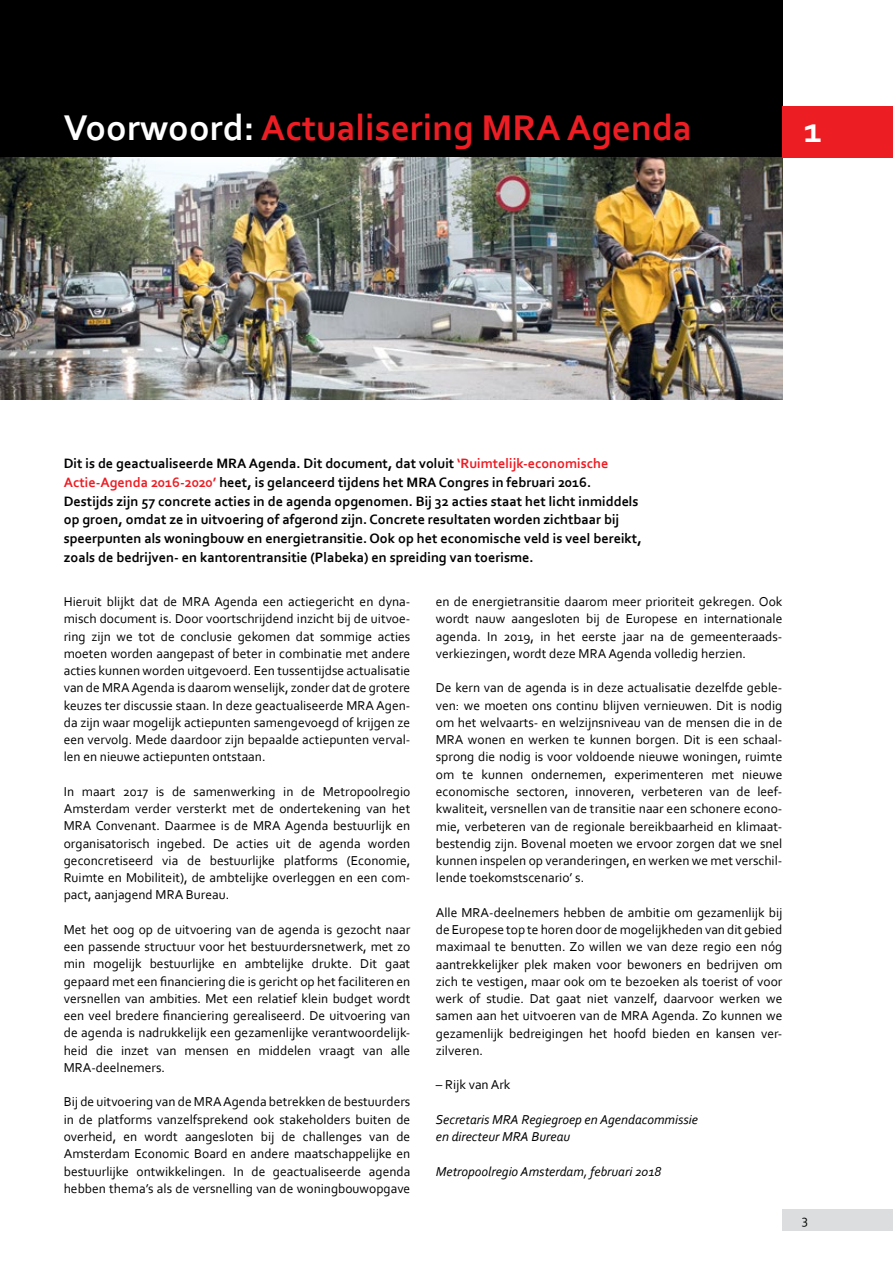
<style>
.page{position:relative;width:893px;height:1263px;background:#fff}
.page>*{position:absolute;margin:0;border:0;box-sizing:border-box;transform-origin:0 0}
.t1{font:700 37.5px "Corbel";color:#ed1d24}
.t2{font:700 37.5px "Corbel";color:#fff}
.t3{font:700 14.25px/18.8px "Corbel";color:#000}
.t4{font:13.5px/17.2px "Corbel";color:#000;text-align:justify}
.t5{font:italic 13.5px/17.2px "Corbel";color:#000}
.s1{color:#fff}
.s2{color:#ed1d24}
</style>
<div class="page">
<div style="left:782px;top:1210px;width:111px;height:21px;background:#dcddde"></div>
<div style="left:0;top:0;width:782px;height:158px;background:#000"></div>
<img style="left:0;top:158px;width:782px;height:241px">
<div style="left:782px;top:106px;width:111px;height:52px;background:#ed1d24"></div>
<h1 class="t1" style="left:64px;top:105px;width:630px"><span class="s1">Voorwoord:</span> Actualisering MRA Agenda</h1>
<h1 class="t2" style="left:804px;top:106px;width:20px">1</h1>
<p class="t3" style="left:64px;top:454px;width:580px">Dit is de geactualiseerde MRA Agenda. Dit document, dat voluit <span class="s2">‘Ruimtelijk-economische Actie-Agenda 2016-2020’</span> heet, is gelanceerd tijdens het MRA Congres in februari 2016.<br>Destijds zijn 57 concrete acties in de agenda opgenomen. Bij 32 acties staat het licht inmiddels op groen, omdat ze in uitvoering of afgerond zijn. Concrete resultaten worden zichtbaar bij speerpunten als woningbouw en energietransitie. Ook op het economische veld is veel bereikt, zoals de bedrijven- en kantorentransitie (Plabeka) en spreiding van toerisme.</p>
<p class="t4" style="left:64px;top:593px;width:348px">Hieruit blijkt dat de MRA Agenda een actiegericht en dyna&shy;misch document is. Door voortschrijdend inzicht bij de uitvoe&shy;ring zijn we tot de conclusie gekomen dat sommige acties moeten worden aangepast of beter in combinatie met andere acties kunnen worden uitgevoerd. Een tussentijdse actualisatie van de MRA Agenda is daarom wenselijk, zonder dat de grotere keuzes ter discussie staan. In deze geactualiseerde MRA Agen&shy;da zijn waar mogelijk actiepunten samengevoegd of krijgen ze een vervolg. Mede daardoor zijn bepaalde actiepunten verval&shy;len en nieuwe actiepunten ontstaan.</p>
<p class="t4" style="left:64px;top:782px;width:348px">In maart 2017 is de samenwerking in de Metropoolregio Amsterdam verder versterkt met de ondertekening van het MRA Convenant. Daarmee is de MRA Agenda bestuurlijk en organisatorisch ingebed. De acties uit de agenda worden geconcretiseerd via de bestuurlijke platforms (Economie, Ruimte en Mobiliteit), de ambtelijke overleggen en een com&shy;pact, aanjagend MRA Bureau.</p>
<p class="t4" style="left:64px;top:920px;width:348px">Met het oog op de uitvoering van de agenda is gezocht naar een passende structuur voor het bestuurdersnetwerk, met zo min mogelijk bestuurlijke en ambtelijke drukte. Dit gaat gepaard met een financiering die is gericht op het faciliteren en versnellen van ambities. Met een relatief klein budget wordt een veel bredere financiering gerealiseerd. De uitvoering van de agenda is nadrukkelijk een gezamenlijke verantwoordelijk&shy;heid die inzet van mensen en middelen vraagt van alle MRA-deelnemers.</p>
<p class="t4" style="left:64px;top:1093px;width:348px">Bij de uitvoering van de MRA Agenda betrekken de bestuurders in de platforms vanzelfsprekend ook stakeholders buiten de overheid, en wordt aangesloten bij de challenges van de Amsterdam Economic Board en andere maatschappelijke en bestuurlijke ontwikkelingen. In de geactualiseerde agenda hebben thema’s als de versnelling van de woningbouwopgave</p>
<p class="t4" style="left:436px;top:593px;width:348px">en de energietransitie daarom meer prioriteit gekregen. Ook wordt nauw aangesloten bij de Europese en internationale agenda. In 2019, in het eerste jaar na de gemeenteraads&shy;verkiezingen, wordt deze MRA Agenda volledig herzien.</p>
<p class="t4" style="left:436px;top:679px;width:348px">De kern van de agenda is in deze actualisatie dezelfde geble&shy;ven: we moeten ons continu blijven vernieuwen. Dit is nodig om het welvaarts- en welzijnsniveau van de mensen die in de MRA wonen en werken te kunnen borgen. Dit is een schaal&shy;sprong die nodig is voor voldoende nieuwe woningen, ruimte om te kunnen ondernemen, experimenteren met nieuwe economische sectoren, innoveren, verbeteren van de leef&shy;kwaliteit, versnellen van de transitie naar een schonere econo&shy;mie, verbeteren van de regionale bereikbaarheid en klimaat&shy;bestendig zijn. Bovenal moeten we ervoor zorgen dat we snel kunnen inspelen op veranderingen, en werken we met verschil&shy;lende toekomstscenario’ s.</p>
<p class="t4" style="left:436px;top:903px;width:348px">Alle MRA-deelnemers hebben de ambitie om gezamenlijk bij de Europese top te horen door de mogelijkheden van dit gebied maximaal te benutten. Zo willen we van deze regio een nóg aantrekkelijker plek maken voor bewoners en bedrijven om zich te vestigen, maar ook om te bezoeken als toerist of voor werk of studie. Dat gaat niet vanzelf, daarvoor werken we samen aan het uitvoeren van de MRA Agenda. Zo kunnen we gezamenlijk bedreigingen het hoofd bieden en kansen ver&shy;zilveren.</p>
<p class="t4" style="left:436px;top:1076px;width:76px">– Rijk van Ark</p>
<p class="t5" style="left:436px;top:1110px;width:263px">Secretaris MRA Regiegroep en Agendacommissie en directeur MRA Bureau</p>
<p class="t5" style="left:436px;top:1162px;width:227px">Metropoolregio Amsterdam, februari 2018</p>
<p class="t4" style="left:802px;top:1210px;width:8px">3</p>
</div>
